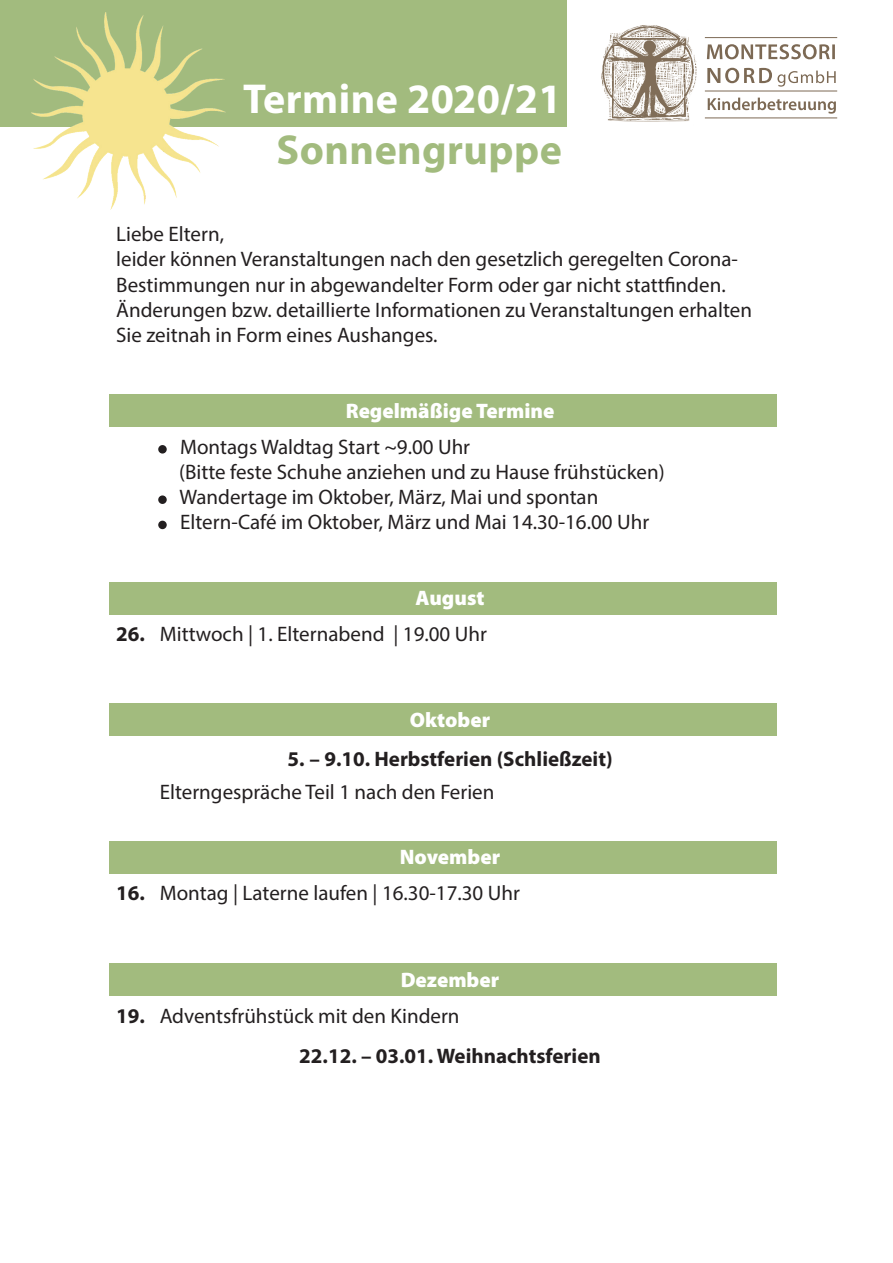
<style>
.page{position:relative;width:893px;height:1263px;background:#fff}
.page>*{position:absolute;margin:0;border:0;box-sizing:border-box;transform-origin:0 0}
.t1{font:700 42px "Myriad Pro";letter-spacing:.01em;color:#fff}
.t2{font:700 42px "Myriad Pro";letter-spacing:.01em;color:#a2bb7e}
.t3{font:21px/25.2px "Myriad Pro";color:#231f20}
.t4{font:700 21px/40.2px "Myriad Pro";color:#231f20}
.t5{font:900 21px "Myriad Pro";color:#fff}
.s1{font-weight:700}
.s2{font-weight:400}
</style>
<div class="page">
<div style="left:109px;top:394px;width:668px;height:32px;background:#a2bb7e"></div>
<div style="left:109px;top:582px;width:668px;height:32px;background:#a2bb7e"></div>
<div style="left:109px;top:703px;width:668px;height:32px;background:#a2bb7e"></div>
<div style="left:109px;top:842px;width:668px;height:32px;background:#a2bb7e"></div>
<div style="left:109px;top:964px;width:668px;height:32px;background:#a2bb7e"></div>
<div style="left:158px;top:445px;width:9px;height:9px;background:#231f20;border-radius:50%"></div>
<div style="left:158px;top:495px;width:9px;height:9px;background:#231f20;border-radius:50%"></div>
<div style="left:158px;top:521px;width:9px;height:8px;background:#231f20;border-radius:50%"></div>
<div style="left:0;top:0;width:567px;height:126px;background:#a2bb7e"></div>
<img style="left:601px;top:25px;width:96px;height:97px">
<hr style="left:705px;top:37px;width:132px;height:1px;background:#7c6954">
<hr style="left:705px;top:91px;width:132px;height:1px;background:#7c6954">
<hr style="left:705px;top:117px;width:132px;height:1px;background:#7c6954">
<svg style="left:708px;top:98px;width:128px;height:16px"></svg>
<svg style="left:707px;top:68px;width:129px;height:19px"></svg>
<svg style="left:707px;top:44px;width:128px;height:15px"></svg>
<img style="left:32px;top:12px;width:193px;height:197px">
<h1 class="t1" style="left:243px;top:71px;width:320px">Termine 2020/21</h1>
<h1 class="t2" style="left:277px;top:122px;width:287px">Sonnengruppe</h1>
<p class="t3" style="left:116px;top:221px;width:637px">Liebe Eltern,<br>leider können Veranstaltungen nach den gesetzlich geregelten Corona-Bestimmungen nur in abgewandelter Form oder gar nicht stattfinden.<br>Änderungen bzw. detaillierte Informationen zu Veranstaltungen erhalten Sie zeitnah in Form eines Aushanges.</p>
<p class="t5" style="left:346px;top:398px;width:210px">Regelmäßige Termine</p>
<p class="t3" style="left:179px;top:434px;width:487px">Montags Waldtag Start ~9.00 Uhr<br>(Bitte feste Schuhe anziehen und zu Hause frühstücken)<br>Wandertage im Oktober, März, Mai und spontan Eltern-Café im Oktober, März und Mai 14.30-16.00 Uhr</p>
<p class="t5" style="left:416px;top:586px;width:70px">August</p>
<p class="t3" style="left:116px;top:621px;width:372px"><span class="s1">26.</span> Mittwoch | 1. Elternabend | 19.00 Uhr</p>
<p class="t5" style="left:410px;top:708px;width:82px">Oktober</p>
<p class="t4" style="left:287px;top:738px;width:327px">5. – 9.10. Herbstferien (Schließzeit)</p>
<p class="t3" style="left:160px;top:779px;width:336px">Elterngespräche Teil 1 nach den Ferien</p>
<p class="t5" style="left:400px;top:845px;width:102px">November</p>
<p class="t3" style="left:116px;top:880px;width:405px"><span class="s1">16.</span> Montag | Laterne laufen | 16.30-17.30 Uhr</p>
<p class="t5" style="left:401px;top:968px;width:100px">Dezember</p>
<p class="t4" style="left:299px;top:995px;width:303px;text-indent:-183px">19. <span class="s2">Adventsfrühstück mit den Kindern<br></span>22.12. – 03.01. Weihnachtsferien</p>
</div>
